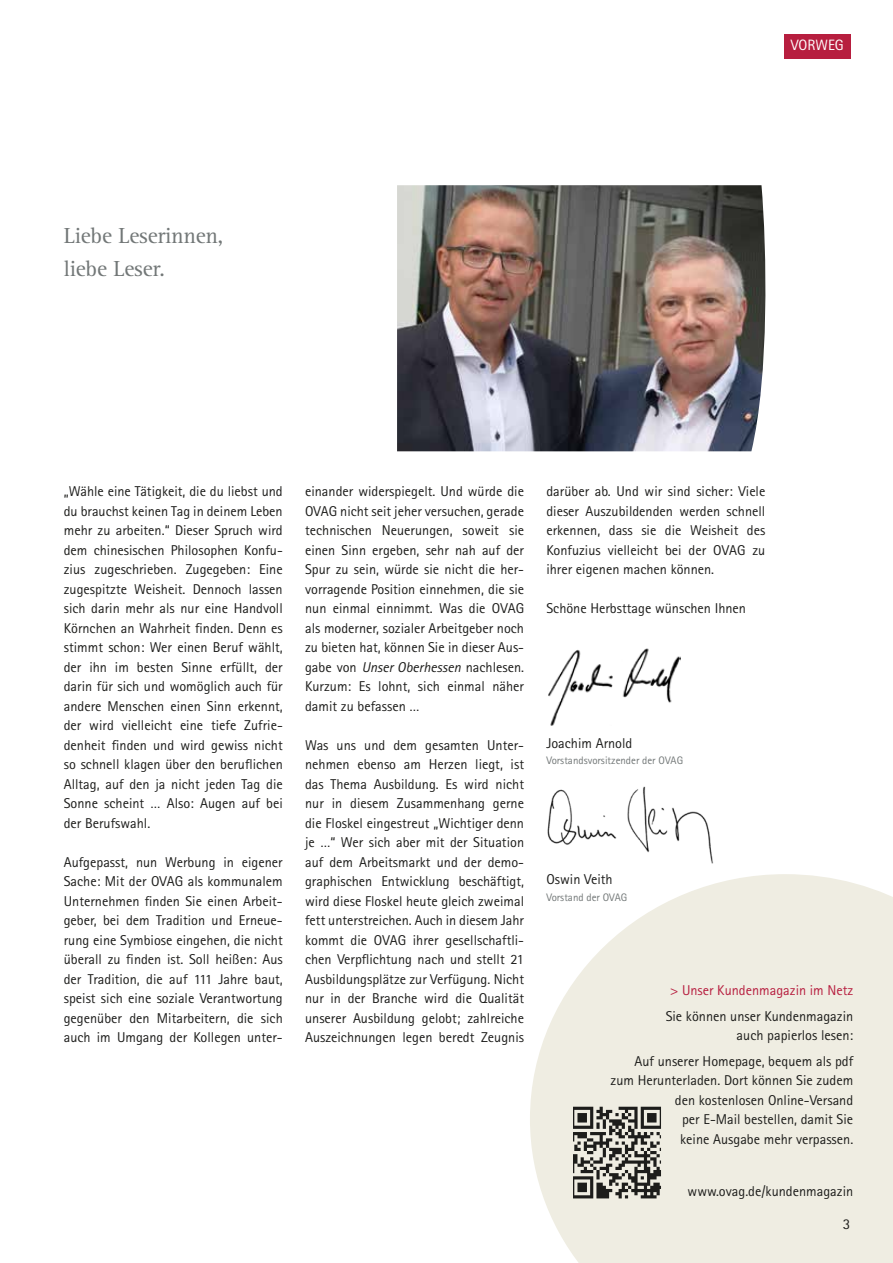
<style>
.page{position:relative;width:893px;height:1263px;background:#fff}
.page>*{position:absolute;margin:0;border:0;box-sizing:border-box;transform-origin:0 0}
.t1{font:22.5px/33px "Rotis Serif Std";letter-spacing:-.01em;color:#727777}
.t2{font:15px "Rotis Sans Serif Std";color:#fff}
.t3{font:15px "Rotis Sans Serif Std";color:#1d1d1b}
.t4{font:14.25px/19.5px "Rotis Sans Serif Std";color:#1d1d1b;text-align:justify}
.t5{font:14.25px "Rotis Sans Serif Std";color:#b71e3f}
.t6{font:10.8px "Rotis Sans Serif Std";color:#727777}
.s1{font-style:italic}
</style>
<div class="page">
<img style="left:397px;top:185px;width:369px;height:266px">
<img style="left:548px;top:648px;width:133px;height:77px">
<img style="left:547px;top:786px;width:167px;height:78px">
<svg style="left:530px;top:874px;width:363px;height:389px;fill:#efede2"></svg>
<svg style="left:573px;top:1107px;width:88px;height:91px;background:#87867f"></svg>
<div style="left:784px;top:34px;width:66px;height:24px;background:#b71e3f"></div>
<h1 class="t1" style="left:64px;top:219px;width:161px">Liebe Leserinnen, liebe Leser.</h1>
<p class="t2" style="left:791px;top:36px;width:55px">VORWEG</p>
<p class="t4" style="left:64px;top:482px;width:221px">„Wähle eine Tätigkeit, die du liebst und du brauchst keinen Tag in deinem Leben mehr zu arbeiten.“ Dieser Spruch wird dem chinesischen Philosophen Konfu&shy;zius zugeschrieben. Zugegeben: Eine zugespitzte Weisheit. Dennoch lassen sich darin mehr als nur eine Handvoll Körnchen an Wahrheit finden. Denn es stimmt schon: Wer einen Beruf wählt, der ihn im besten Sinne erfüllt, der darin für sich und womöglich auch für andere Menschen einen Sinn erkennt, der wird vielleicht eine tiefe Zufrie&shy;denheit finden und wird gewiss nicht so schnell klagen über den beruflichen Alltag, auf den ja nicht jeden Tag die Sonne scheint … Also: Augen auf bei der Berufswahl.</p>
<p class="t4" style="left:64px;top:852px;width:221px">Aufgepasst, nun Werbung in eigener Sache: Mit der OVAG als kommunalem Unternehmen finden Sie einen Arbeit&shy;geber, bei dem Tradition und Erneue&shy;rung eine Symbiose eingehen, die nicht überall zu finden ist. Soll heißen: Aus der Tradition, die auf 111 Jahre baut, speist sich eine soziale Verantwortung gegenüber den Mitarbeitern, die sich auch im Umgang der Kollegen unter-</p>
<p class="t4" style="left:305px;top:482px;width:221px">einander widerspiegelt. Und würde die OVAG nicht seit jeher versuchen, gerade technischen Neuerungen, soweit sie einen Sinn ergeben, sehr nah auf der Spur zu sein, würde sie nicht die her&shy;vorragende Position einnehmen, die sie nun einmal einnimmt. Was die OVAG als moderner, sozialer Arbeitgeber noch zu bieten hat, können Sie in dieser Aus&shy;gabe von <span class="s1">Unser Oberhessen</span> nachlesen.<br>Kurzum: Es lohnt, sich einmal näher damit zu befassen …</p>
<p class="t4" style="left:305px;top:735px;width:221px">Was uns und dem gesamten Unter&shy;nehmen ebenso am Herzen liegt, ist das Thema Ausbildung. Es wird nicht nur in diesem Zusammenhang gerne die Floskel eingestreut „Wichtiger denn je …“ Wer sich aber mit der Situation auf dem Arbeitsmarkt und der demo&shy;graphischen Entwicklung beschäftigt, wird diese Floskel heute gleich zweimal fett unterstreichen. Auch in diesem Jahr kommt die OVAG ihrer gesellschaftli&shy;chen Verpflichtung nach und stellt 21<br>Ausbildungsplätze zur Verfügung. Nicht nur in der Branche wird die Qualität unserer Ausbildung gelobt; zahlreiche Auszeichnungen legen beredt Zeugnis</p>
<p class="t4" style="left:546px;top:482px;width:221px">darüber ab. Und wir sind sicher: Viele dieser Auszubildenden werden schnell erkennen, dass sie die Weisheit des Konfuzius vielleicht bei der OVAG zu ihrer eigenen machen können.</p>
<p class="t4" style="left:546px;top:599px;width:201px">Schöne Herbsttage wünschen Ihnen</p>
<p class="t4" style="left:546px;top:733px;width:88px">Joachim Arnold</p>
<p class="t6" style="left:546px;top:754px;width:138px">Vorstandsvorsitzender der OVAG</p>
<p class="t4" style="left:546px;top:870px;width:68px">Oswin Veith</p>
<p class="t6" style="left:546px;top:891px;width:82px">Vorstand der OVAG</p>
<p class="t5" style="left:670px;top:981px;width:185px">&gt; Unser Kundenmagazin im Netz</p>
<p class="t4" style="left:666px;top:1006px;width:189px;text-align:right">Sie können unser Kundenmagazin auch papierlos lesen:</p>
<p class="t4" style="left:610px;top:1051px;width:244px;text-align:right">Auf unserer Homepage, bequem als pdf zum Herunterladen. Dort können Sie zudem den kostenlosen Online-Versand<br>per E-Mail bestellen, damit Sie<br>keine Ausgabe mehr verpassen.</p>
<p class="t4" style="left:688px;top:1181px;width:167px">www.ovag.de/kundenmagazin</p>
<p class="t3" style="left:843px;top:1215px;width:9px">3</p>
</div>
